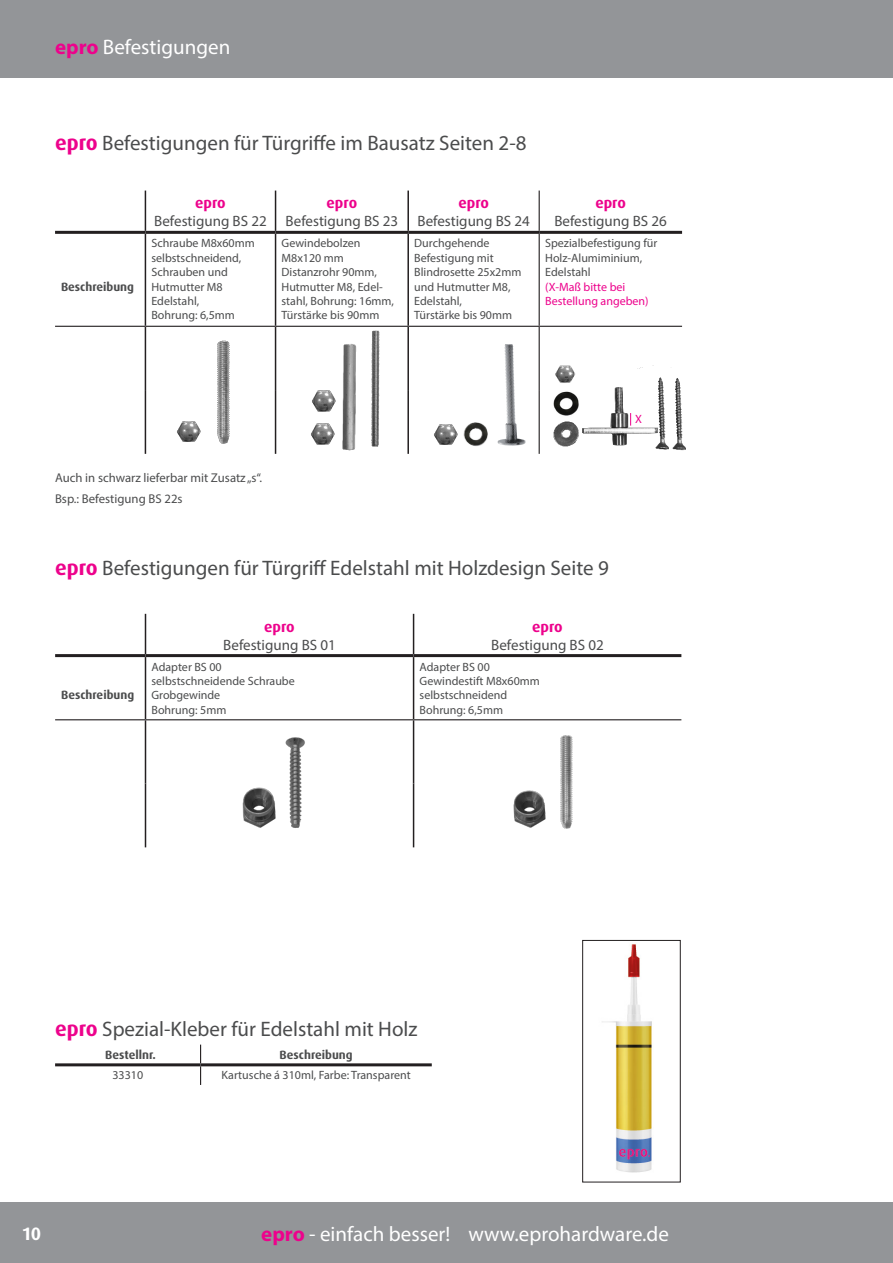
<style>
.page{position:relative;width:893px;height:1263px;background:#fff}
.page>*{position:absolute;margin:0;border:0;box-sizing:border-box;transform-origin:0 0}
.t1{font:21px "Myriad Pro";color:#4b4c4d}
.t2{font:21px "Myriad Pro";color:#fff}
.t3{font:700 18px "Dax Pro";color:#fff}
.t4{font:15px "Myriad Pro";color:#4b4c4d}
.t5{font:700 15px "Dax Pro";color:#ed028c}
.Tabellentext{font:12.75px "Myriad Pro";color:#4b4c4d}
.Tabellentext-2{font:12px/14.4px "Myriad Pro";color:#4b4c4d}
.Tabellentext-3{font:700 12px "Dax Pro";color:#4b4c4d}
.Tabellentext-4{font:12px "Myriad Pro";color:#ed028c}
.s1{font-weight:700;color:#ed028c}
.s2{font-family:"Dax Pro";font-weight:700;color:#ed028c}
</style>
<div class="page">
<div style="left:0;top:0;width:893px;height:77px;background:#939598"></div>
<div style="left:0;top:1202px;width:893px;height:61px;background:#939598"></div>
<hr style="left:145px;top:191px;width:1px;height:40px;background:#231f20">
<hr style="left:275px;top:191px;width:1px;height:40px;background:#231f20">
<hr style="left:407px;top:191px;width:2px;height:40px;background:#231f20">
<hr style="left:145px;top:234px;width:1px;height:92px;background:#231f20">
<hr style="left:275px;top:234px;width:1px;height:92px;background:#231f20">
<hr style="left:407px;top:234px;width:2px;height:92px;background:#231f20">
<hr style="left:145px;top:327px;width:1px;height:63px;background:#231f20">
<hr style="left:275px;top:327px;width:1px;height:63px;background:#231f20">
<hr style="left:145px;top:390px;width:1px;height:64px;background:#231f20">
<hr style="left:275px;top:390px;width:1px;height:64px;background:#231f20">
<hr style="left:407px;top:327px;width:2px;height:63px;background:#231f20">
<hr style="left:407px;top:390px;width:2px;height:64px;background:#231f20">
<hr style="left:55px;top:326px;width:90px;height:1px;background:#231f20">
<hr style="left:145px;top:326px;width:131px;height:1px;background:#231f20">
<hr style="left:276px;top:326px;width:132px;height:1px;background:#231f20">
<hr style="left:408px;top:326px;width:131px;height:1px;background:#231f20">
<hr style="left:539px;top:326px;width:143px;height:1px;background:#231f20">
<hr style="left:539px;top:191px;width:1px;height:40px;background:#231f20">
<hr style="left:539px;top:234px;width:1px;height:92px;background:#231f20">
<hr style="left:539px;top:327px;width:1px;height:63px;background:#231f20">
<hr style="left:539px;top:390px;width:1px;height:64px;background:#231f20">
<hr style="left:55px;top:231px;width:90px;height:3px;background:#231f20">
<hr style="left:145px;top:231px;width:131px;height:3px;background:#231f20">
<hr style="left:276px;top:231px;width:132px;height:3px;background:#231f20">
<hr style="left:408px;top:231px;width:131px;height:3px;background:#231f20">
<hr style="left:539px;top:231px;width:143px;height:3px;background:#231f20">
<img style="left:177px;top:421px;width:24px;height:21px">
<img style="left:217px;top:340px;width:13px;height:104px">
<img style="left:342px;top:344px;width:15px;height:107px">
<img style="left:357px;top:325px;width:42px;height:122px">
<img style="left:312px;top:390px;width:24px;height:22px">
<img style="left:311px;top:423px;width:24px;height:22px">
<img style="left:464px;top:422px;width:34px;height:24px">
<img style="left:498px;top:344px;width:28px;height:102px">
<img style="left:434px;top:424px;width:30px;height:21px">
<img style="left:553px;top:365px;width:133px;height:86px">
<img style="left:553px;top:365px;width:29px;height:23px">
<img style="left:553px;top:388px;width:32px;height:32px">
<svg style="left:630px;top:413px;width:1px;height:13px"></svg>
<hr style="left:145px;top:614px;width:1px;height:40px;background:#231f20">
<hr style="left:145px;top:657px;width:1px;height:62px;background:#231f20">
<hr style="left:145px;top:720px;width:1px;height:63px;background:#231f20">
<hr style="left:145px;top:783px;width:1px;height:64px;background:#231f20">
<hr style="left:55px;top:719px;width:90px;height:1px;background:#231f20">
<hr style="left:145px;top:719px;width:269px;height:1px;background:#231f20">
<hr style="left:55px;top:654px;width:90px;height:3px;background:#231f20">
<hr style="left:145px;top:654px;width:269px;height:3px;background:#231f20">
<hr style="left:413px;top:614px;width:1px;height:40px;background:#231f20">
<hr style="left:413px;top:657px;width:1px;height:62px;background:#231f20">
<hr style="left:414px;top:654px;width:267px;height:3px;background:#231f20">
<hr style="left:414px;top:719px;width:267px;height:1px;background:#231f20">
<img style="left:167px;top:719px;width:210px;height:109px">
<img style="left:409px;top:687px;width:261px;height:161px">
<img style="left:602px;top:944px;width:50px;height:229px">
<div style="left:582px;top:940px;width:99px;height:242px;border:1px solid #231f20"></div>
<svg style="left:55px;top:1044px;width:377px;height:41px"></svg>
<hr style="left:201px;top:1063px;width:231px;height:3px;background:#231f20">
<p class="t2" style="left:55px;top:34px;width:177px"><span class="s1">epro</span> Befestigungen</p>
<p class="t1" style="left:55px;top:130px;width:473px"><span class="s2">epro</span> Befestigungen für Türgriffe im Bausatz Seiten 2-8</p>
<p class="Tabellentext-3" style="left:61px;top:279px;width:75px">Beschreibung</p>
<p class="t5" style="left:195px;top:193px;width:32px">epro</p>
<p class="t4" style="left:154px;top:212px;width:114px">Befestigung BS 22</p>
<p class="Tabellentext-2" style="left:151px;top:236px;width:105px">Schraube M8x60mm</p>
<p class="Tabellentext-2" style="left:151px;top:250px;width:91px">selbstschneidend,</p>
<p class="Tabellentext-2" style="left:151px;top:265px;width:78px">Schrauben und</p>
<p class="Tabellentext-2" style="left:151px;top:279px;width:73px">Hutmutter M8</p>
<p class="Tabellentext-2" style="left:151px;top:293px;width:49px">Edelstahl,</p>
<p class="Tabellentext-2" style="left:151px;top:308px;width:85px">Bohrung: 6,5mm</p>
<p class="t5" style="left:327px;top:193px;width:32px">epro</p>
<p class="t4" style="left:286px;top:212px;width:114px">Befestigung BS 23</p>
<p class="Tabellentext-2" style="left:282px;top:236px;width:80px">Gewindebolzen</p>
<p class="Tabellentext-2" style="left:282px;top:250px;width:64px">M8x120 mm</p>
<p class="Tabellentext-2" style="left:282px;top:265px;width:97px">Distanzrohr 90mm,</p>
<p class="Tabellentext-2" style="left:282px;top:279px;width:114px">Hutmutter M8, Edel&shy;stahl, Bohrung: 16mm,</p>
<p class="Tabellentext-2" style="left:282px;top:308px;width:99px">Türstärke bis 90mm</p>
<p class="t5" style="left:458px;top:193px;width:32px">epro</p>
<p class="t4" style="left:417px;top:212px;width:114px">Befestigung BS 24</p>
<p class="Tabellentext-2" style="left:414px;top:236px;width:77px">Durchgehende</p>
<p class="Tabellentext-2" style="left:414px;top:250px;width:81px">Befestigung mit</p>
<p class="Tabellentext-2" style="left:414px;top:265px;width:109px">Blindrosette 25x2mm und Hutmutter M8,</p>
<p class="Tabellentext-2" style="left:414px;top:293px;width:49px">Edelstahl,</p>
<p class="Tabellentext-2" style="left:414px;top:308px;width:99px">Türstärke bis 90mm</p>
<p class="t5" style="left:595px;top:193px;width:32px">epro</p>
<p class="t4" style="left:554px;top:212px;width:114px">Befestigung BS 26</p>
<p class="Tabellentext-2" style="left:545px;top:236px;width:114px">Spezialbefestigung für<br>Holz-Alumiminium,</p>
<p class="Tabellentext-2" style="left:545px;top:265px;width:47px">Edelstahl</p>
<p class="Tabellentext-4" style="left:545px;top:279px;width:82px">(X-Maß bitte bei</p>
<p class="Tabellentext-4" style="left:545px;top:293px;width:105px">Bestellung angeben)</p>
<p class="Tabellentext" style="left:55px;top:469px;width:209px">Auch in schwarz lieferbar mit Zusatz „s“.</p>
<p class="Tabellentext" style="left:55px;top:490px;width:129px">Bsp.: Befestigung BS 22s</p>
<p class="Tabellentext-4" style="left:635px;top:412px;width:8px">X</p>
<p class="t1" style="left:55px;top:554px;width:555px"><span class="s2">epro</span> Befestigungen für Türgriff Edelstahl mit Holzdesign Seite 9</p>
<p class="Tabellentext-3" style="left:61px;top:687px;width:75px">Beschreibung</p>
<p class="t5" style="left:264px;top:617px;width:32px">epro</p>
<p class="t4" style="left:223px;top:635px;width:114px">Befestigung BS 01</p>
<p class="Tabellentext-2" style="left:151px;top:659px;width:72px">Adapter BS 00</p>
<p class="Tabellentext-2" style="left:151px;top:674px;width:145px">selbstschneidende Schraube</p>
<p class="Tabellentext-2" style="left:151px;top:688px;width:70px">Grobgewinde</p>
<p class="Tabellentext-2" style="left:151px;top:702px;width:76px">Bohrung: 5mm</p>
<p class="t5" style="left:532px;top:617px;width:32px">epro</p>
<p class="t4" style="left:491px;top:635px;width:114px">Befestigung BS 02</p>
<p class="Tabellentext-2" style="left:420px;top:659px;width:72px">Adapter BS 00</p>
<p class="Tabellentext-2" style="left:420px;top:674px;width:122px">Gewindestift M8x60mm</p>
<p class="Tabellentext-2" style="left:420px;top:688px;width:89px">selbstschneidend</p>
<p class="Tabellentext-2" style="left:420px;top:702px;width:85px">Bohrung: 6,5mm</p>
<p class="t1" style="left:55px;top:1016px;width:364px"><span class="s2">epro</span> Spezial-Kleber für Edelstahl mit Holz</p>
<p class="Tabellentext-3" style="left:105px;top:1047px;width:52px">Bestellnr.</p>
<p class="Tabellentext-3" style="left:280px;top:1047px;width:75px">Beschreibung</p>
<p class="Tabellentext-2" style="left:112px;top:1067px;width:32px">33310</p>
<p class="Tabellentext-2" style="left:222px;top:1067px;width:191px">Kartusche á 310ml, Farbe: Transparent</p>
<p class="t3" style="left:23px;top:1222px;width:20px">10</p>
<p class="t2" style="left:261px;top:1220px;width:190px"><span class="s1">epro</span> - einfach besser!</p>
<p class="t2" style="left:468px;top:1220px;width:202px">www.eprohardware.de</p>
</div>
